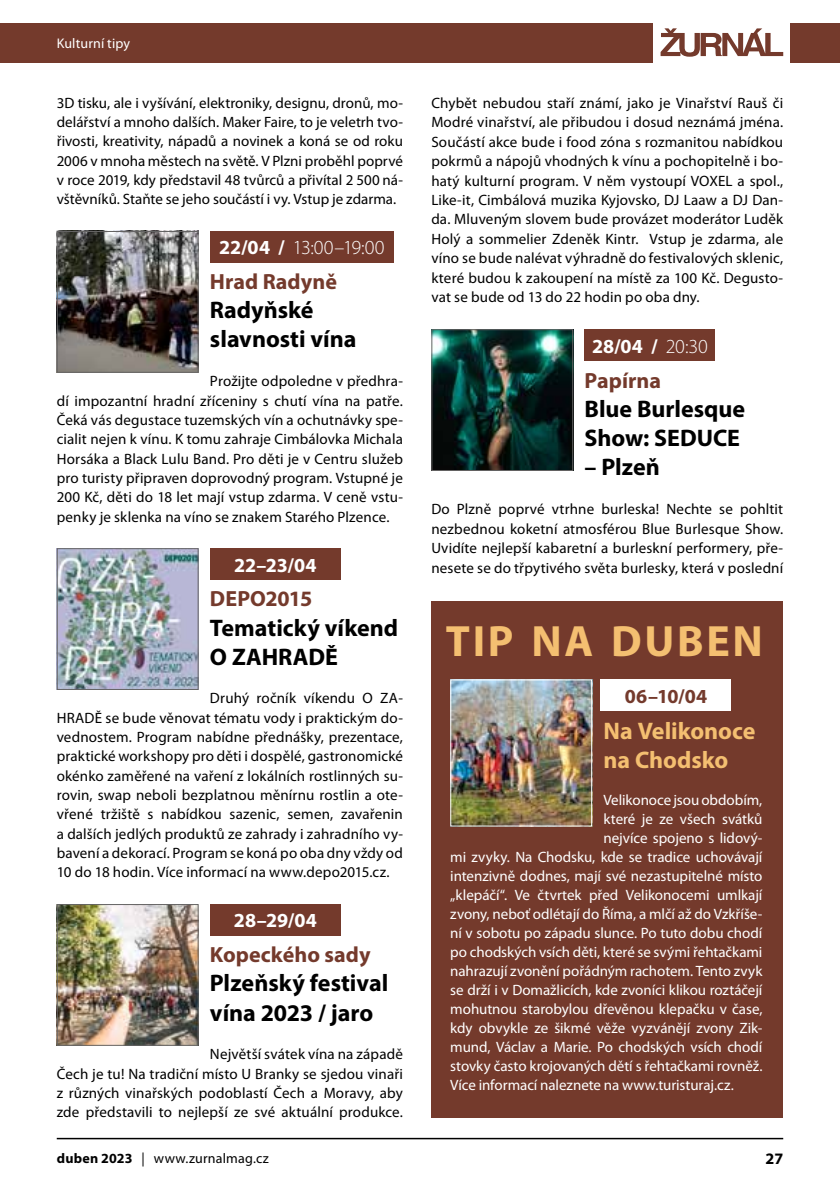
<style>
.page{position:relative;width:840px;height:1191px;background:#fff}
.page>*{position:absolute;margin:0;border:0;box-sizing:border-box;transform-origin:0 0}
.t1{font:700 44px "Myriad Pro";letter-spacing:.06em;color:#f4bf71}
.t2{font:700 24px/29.2px "Myriad Pro";color:#000}
.t3{font:700 24px/28.8px "Myriad Pro";color:#f4bf71}
.t4{font:700 22px "Myriad Pro";color:#743a2c}
.t5{font:700 20px "Myriad Pro";color:#fff}
.t6{font:300 20px "Myriad Pro";letter-spacing:-.03em;color:#fff}
.t7{font:700 20px "Myriad Pro";color:#743a2c}
.t8{font:700 16px "Myriad Pro";color:#000}
.t9{font:15px/19.4px "Myriad Pro";letter-spacing:.01em;color:#000;text-align:justify}
.t10{font:15px "Myriad Pro";letter-spacing:-.005em;color:#fff}
.t11{font:14px "Myriad Pro";letter-spacing:.015em;color:#000}
.t12{font:14px "Myriad Pro";letter-spacing:.01em;color:#fff}
.s1{font-weight:700}
.s2{font-weight:300}
</style>
<div class="page">
<hr style="left:57px;top:1137px;width:725px;height:2px;background:#000">
<div style="left:0;top:23px;width:652px;height:39px;background:#743a2c"></div>
<div style="left:789px;top:23px;width:50px;height:39px;background:#743a2c"></div>
<svg style="left:660px;top:28px;width:122px;height:29px"></svg>
<div style="left:210px;top:231px;width:183px;height:31px;background:#743a2c"></div>
<div style="left:210px;top:548px;width:130px;height:31px;background:#743a2c"></div>
<div style="left:210px;top:904px;width:130px;height:31px;background:#743a2c"></div>
<img style="left:59px;top:233px;width:137px;height:138px">
<div style="left:57px;top:231px;width:141px;height:142px;border:1px solid #646363"></div>
<img style="left:59px;top:550px;width:137px;height:138px">
<div style="left:57px;top:548px;width:141px;height:142px;border:1px solid #646363"></div>
<img style="left:59px;top:906px;width:137px;height:137px">
<div style="left:57px;top:904px;width:141px;height:141px;border:1px solid #646363"></div>
<div style="left:584px;top:329px;width:130px;height:32px;background:#743a2c"></div>
<img style="left:433px;top:331px;width:138px;height:138px">
<div style="left:431px;top:329px;width:142px;height:142px;border:1px solid #646363"></div>
<div style="left:431px;top:601px;width:351px;height:516px;background:#743a2c"></div>
<div style="left:600px;top:679px;width:130px;height:31px;background:#fff"></div>
<img style="left:452px;top:681px;width:137px;height:143px">
<div style="left:450px;top:679px;width:141px;height:147px;border:1px solid #fff"></div>
<p class="t12" style="left:57px;top:34px;width:75px">Kulturní tipy</p>
<p class="t9" style="left:57px;top:93px;width:347px">3D tisku, ale i vyšívání, elektroniky, designu, dronů, mo&shy;delářství a mnoho dalších. Maker Faire, to je veletrh tvo&shy;řivosti, kreativity, nápadů a novinek a koná se od roku 2006 v mnoha městech na světě. V Plzni proběhl poprvé v roce 2019, kdy představil 48 tvůrců a přivítal 2 500 ná&shy;vštěvníků. Staňte se jeho součástí i vy. Vstup je zdarma.</p>
<h3 class="t6" style="left:219px;top:236px;width:167px"><span class="s1">22/04 /</span> 13:00–19:00</h3>
<h3 class="t4" style="left:210px;top:267px;width:128px">Hrad Radyně</h3>
<h2 class="t2" style="left:210px;top:295px;width:148px">Radyňské slavnosti vína</h2>
<p class="t9" style="left:57px;top:371px;width:347px;text-indent:153px">Prožijte odpoledne v předhra&shy;dí impozantní hradní zříceniny s chutí vína na patře.<br>Čeká vás degustace tuzemských vín a ochutnávky spe&shy;cialit nejen k vínu. K tomu zahraje Cimbálovka Michala Horsáka a Black Lulu Band. Pro děti je v Centru služeb pro turisty připraven doprovodný program. Vstupné je 200 Kč, děti do 18 let mají vstup zdarma. V ceně vstu&shy;penky je sklenka na víno se znakem Starého Plzence.</p>
<h3 class="t5" style="left:234px;top:552px;width:84px">22–23/04</h3>
<h3 class="t4" style="left:210px;top:584px;width:104px">DEPO2015</h3>
<h2 class="t2" style="left:210px;top:612px;width:190px">Tematický víkend<br>O ZAHRADĚ</h2>
<p class="t9" style="left:57px;top:688px;width:347px;text-indent:153px">Druhý ročník víkendu O ZA-HRADĚ se bude věnovat tématu vody i praktickým do&shy;vednostem. Program nabídne přednášky, prezentace, praktické workshopy pro děti i dospělé, gastronomické okénko zaměřené na vaření z lokálních rostlinných su&shy;rovin, swap neboli bezplatnou měnírnu rostlin a ote&shy;vřené tržiště s nabídkou sazenic, semen, zavařenin a dalších jedlých produktů ze zahrady i zahradního vy&shy;bavení a dekorací. Program se koná po oba dny vždy od 10 do 18 hodin. Více informací na www.depo2015.cz.</p>
<h3 class="t5" style="left:234px;top:907px;width:84px">28–29/04</h3>
<h3 class="t4" style="left:210px;top:940px;width:162px">Kopeckého sady</h3>
<h2 class="t2" style="left:210px;top:968px;width:180px">Plzeňský festival vína 2023 / jaro</h2>
<p class="t9" style="left:57px;top:1044px;width:347px;text-indent:153px">Největší svátek vína na západě Čech je tu! Na tradiční místo U Branky se sjedou vinaři z různých vinařských podoblastí Čech a Moravy, aby zde představili to nejlepší ze své aktuální produkce.</p>
<p class="t9" style="left:431px;top:93px;width:353px">Chybět nebudou staří známí, jako je Vinařství Rauš či Modré vinařství, ale přibudou i dosud neznámá jména.<br>Součástí akce bude i food zóna s rozmanitou nabídkou pokrmů a nápojů vhodných k vínu a pochopitelně i bo&shy;hatý kulturní program. V něm vystoupí VOXEL a spol., Like-it, Cimbálová muzika Kyjovsko, DJ Laaw a DJ Dan&shy;da. Mluveným slovem bude provázet moderátor Luděk Holý a sommelier Zdeněk Kintr. Vstup je zdarma, ale víno se bude nalévat výhradně do festivalových sklenic, které budou k zakoupení na místě za 100 Kč. Degusto&shy;vat se bude od 13 do 22 hodin po oba dny.</p>
<h3 class="t5" style="left:591px;top:333px;width:117px">28/04 / <span class="s2">20:30</span></h3>
<h3 class="t4" style="left:584px;top:366px;width:78px">Papírna</h3>
<h2 class="t2" style="left:584px;top:393px;width:162px">Blue Burlesque<br>Show: SEDUCE</h2>
<h2 class="t2" style="left:584px;top:452px;width:77px">– Plzeň</h2>
<p class="t9" style="left:431px;top:499px;width:353px">Do Plzně poprvé vtrhne burleska! Nechte se pohltit nezbednou koketní atmosférou Blue Burlesque Show.<br>Uvidíte nejlepší kabaretní a burleskní performery, pře&shy;nesete se do třpytivého světa burlesky, která v poslední</p>
<h1 class="t1" style="left:445px;top:612px;width:318px">TIP NA DUBEN</h1>
<h3 class="t7" style="left:624px;top:682px;width:84px">06–10/04</h3>
<h2 class="t3" style="left:603px;top:716px;width:153px">Na Velikonoce na Chodsko</h2>
<p class="t10" style="left:603px;top:791px;width:160px">Velikonoce jsou obdobím,</p>
<p class="t10" style="left:603px;top:810px;width:160px">které je ze všech svátků</p>
<p class="t10" style="left:603px;top:829px;width:160px">nejvíce spojeno s lidový-</p>
<p class="t10" style="left:450px;top:848px;width:313px">mi zvyky. Na Chodsku, kde se tradice uchovávají</p>
<p class="t10" style="left:450px;top:867px;width:313px">intenzivně dodnes, mají své nezastupitelné místo</p>
<p class="t10" style="left:450px;top:886px;width:313px">„klepáčí“. Ve čtvrtek před Velikonocemi umlkají</p>
<p class="t10" style="left:450px;top:905px;width:313px">zvony, neboť odlétají do Říma, a mlčí až do Vzkříše-</p>
<p class="t10" style="left:450px;top:924px;width:313px">ní v sobotu po západu slunce. Po tuto dobu chodí</p>
<p class="t10" style="left:450px;top:943px;width:313px">po chodských vsích děti, které se svými řehtačkami</p>
<p class="t10" style="left:450px;top:962px;width:313px">nahrazují zvonění pořádným rachotem. Tento zvyk</p>
<p class="t10" style="left:450px;top:981px;width:313px">se drží i v Domažlicích, kde zvoníci klikou roztáčejí</p>
<p class="t10" style="left:450px;top:1000px;width:313px">mohutnou starobylou dřevěnou klepačku v čase,</p>
<p class="t10" style="left:450px;top:1019px;width:313px">kdy obvykle ze šikmé věže vyzvánějí zvony Zik-</p>
<p class="t10" style="left:450px;top:1038px;width:313px">mund, Václav a Marie. Po chodských vsích chodí</p>
<p class="t10" style="left:450px;top:1057px;width:313px">stovky často krojovaných dětí s řehtačkami rovněž.</p>
<p class="t10" style="left:450px;top:1076px;width:285px">Více informací naleznete na www.turisturaj.cz.</p>
<p class="t11" style="left:57px;top:1149px;width:213px"><span class="s1">duben 2023</span> | www.zurnalmag.cz</p>
<p class="t8" style="left:765px;top:1148px;width:19px">27</p>
</div>
